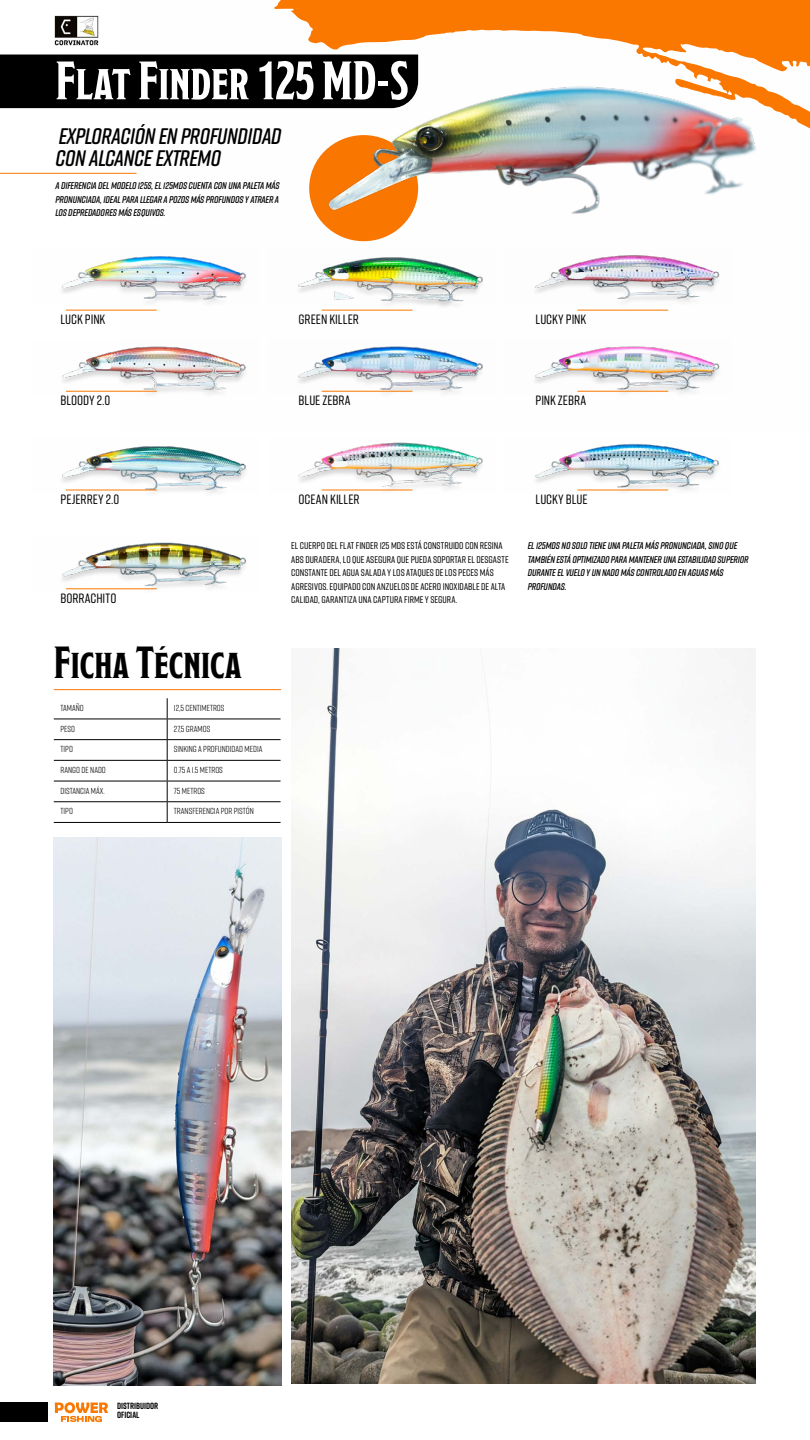
<style>
.page{position:relative;width:810px;height:1440px;background:#fff}
.page>*{position:absolute;margin:0;border:0;box-sizing:border-box;transform-origin:0 0}
.t1{font:700 54px "Modesto Condensed";color:#fff}
.t2{font:700 45px "Modesto Condensed";color:#000}
.t3{font:italic 600 22.5px/21.8px "Rift Soft";letter-spacing:-.015em;color:#000}
.t4{font:500 13.5px "Rift Soft";color:#000}
.t5{font:italic 600 9.75px/13.5px "Rift Soft";letter-spacing:-.015em;color:#000;text-align:justify}
.t6{font:500 9.75px/13.5px "Rift Soft";letter-spacing:.005em;color:#000}
.t7{font:700 9px/9px "Rift Soft";color:#000}
.t8{font:8.77px "Rift Soft";color:#000}
</style>
<div class="page">
<img style="left:291px;top:648px;width:464px;height:736px">
<div style="left:0;top:55px;width:121px;height:53px;background:#000"></div>
<img style="left:61px;top:259px;width:60px;height:34px">
<img style="left:62px;top:350px;width:59px;height:41px">
<img style="left:62px;top:446px;width:184px;height:47px">
<img style="left:62px;top:542px;width:184px;height:48px">
<img style="left:298px;top:442px;width:185px;height:49px">
<img style="left:535px;top:443px;width:184px;height:48px">
<img style="left:121px;top:54px;width:599px;height:340px">
<hr style="left:66px;top:310px;width:91px;height:1px;background:#fa7700">
<hr style="left:322px;top:310px;width:90px;height:1px;background:#fa7700">
<hr style="left:578px;top:310px;width:90px;height:1px;background:#fa7700">
<hr style="left:66px;top:391px;width:91px;height:1px;background:#fa7700">
<hr style="left:322px;top:391px;width:90px;height:1px;background:#fa7700">
<hr style="left:578px;top:391px;width:90px;height:1px;background:#fa7700">
<hr style="left:66px;top:490px;width:91px;height:1px;background:#fa7700">
<hr style="left:322px;top:490px;width:90px;height:1px;background:#fa7700">
<hr style="left:578px;top:490px;width:90px;height:1px;background:#fa7700">
<hr style="left:66px;top:588px;width:91px;height:1px;background:#fa7700">
<img style="left:54px;top:837px;width:227px;height:549px">
<img style="left:260px;top:0;width:550px;height:199px">
<hr style="left:54px;top:689px;width:227px;height:1px;background:#fa7700">
<hr style="left:54px;top:719px;width:113px;height:1px;background:#000">
<hr style="left:167px;top:719px;width:114px;height:1px;background:#000">
<hr style="left:54px;top:739px;width:113px;height:1px;background:#000">
<hr style="left:167px;top:739px;width:114px;height:1px;background:#000">
<hr style="left:54px;top:760px;width:113px;height:1px;background:#000">
<hr style="left:167px;top:760px;width:114px;height:1px;background:#000">
<hr style="left:54px;top:781px;width:113px;height:1px;background:#000">
<hr style="left:167px;top:781px;width:114px;height:1px;background:#000">
<hr style="left:54px;top:801px;width:113px;height:1px;background:#000">
<hr style="left:167px;top:801px;width:114px;height:1px;background:#000">
<svg style="left:167px;top:698px;width:1px;height:124px"></svg>
<hr style="left:54px;top:822px;width:113px;height:1px;background:#000">
<hr style="left:167px;top:822px;width:114px;height:1px;background:#000">
<hr style="left:0;top:173px;width:136px;height:1px;background:#fa7700">
<img style="left:54px;top:15px;width:45px;height:31px">
<svg style="left:55px;top:1402px;width:53px;height:20px"></svg>
<div style="left:0;top:1402px;width:48px;height:20px;background:#000"></div>
<h1 class="t1" style="left:55px;top:54px;width:355px">Flat Finder 125 MD-S</h1>
<h3 class="t3" style="left:55px;top:125px;width:227px">EXPLORACIÓN EN PROFUNDIDAD<br>CON ALCANCE EXTREMO</h3>
<p class="t5" style="left:55px;top:179px;width:226px">A DIFERENCIA DEL MODELO 125S, EL 125MDS CUENTA CON UNA PALETA MÁS PRONUNCIADA, IDEAL PARA LLEGAR A POZOS MÁS PROFUNDOS Y ATRAER A LOS DEPREDADORES MÁS ESQUIVOS.</p>
<h3 class="t4" style="left:61px;top:310px;width:46px">LUCK PINK</h3>
<h3 class="t4" style="left:61px;top:391px;width:51px">BLOODY 2.0</h3>
<h3 class="t4" style="left:299px;top:310px;width:62px">GREEN KILLER</h3>
<h3 class="t4" style="left:299px;top:391px;width:53px">BLUE ZEBRA</h3>
<h3 class="t4" style="left:536px;top:310px;width:52px">LUCKY PINK</h3>
<h3 class="t4" style="left:536px;top:391px;width:52px">PINK ZEBRA</h3>
<h3 class="t4" style="left:61px;top:490px;width:60px">PEJERREY 2.0</h3>
<h3 class="t4" style="left:61px;top:589px;width:57px">BORRACHITO</h3>
<h2 class="t2" style="left:54px;top:640px;width:190px">Ficha Técnica</h2>
<p class="t8" style="left:61px;top:702px;width:25px">TAMAÑO</p>
<p class="t8" style="left:174px;top:702px;width:52px">12,5 CENTIMETROS</p>
<p class="t8" style="left:61px;top:722px;width:16px">PESO</p>
<p class="t8" style="left:174px;top:722px;width:38px">27,5 GRAMOS</p>
<p class="t8" style="left:61px;top:743px;width:14px">TIPO</p>
<p class="t8" style="left:174px;top:743px;width:90px">SINKING A PROFUNDIDAD MEDIA</p>
<p class="t8" style="left:61px;top:764px;width:47px">RANGO DE NADO</p>
<p class="t8" style="left:174px;top:764px;width:51px">0.75 A 1.5 METROS</p>
<p class="t8" style="left:61px;top:785px;width:46px">DISTANCIA MÁX.</p>
<p class="t8" style="left:174px;top:785px;width:33px">75 METROS</p>
<p class="t8" style="left:61px;top:805px;width:14px">TIPO</p>
<p class="t8" style="left:174px;top:805px;width:81px">TRANSFERENCIA POR PISTÓN</p>
<h3 class="t4" style="left:299px;top:490px;width:63px">OCEAN KILLER</h3>
<h3 class="t4" style="left:536px;top:490px;width:54px">LUCKY BLUE</h3>
<p class="t6" style="left:291px;top:538px;width:219px">EL CUERPO DEL FLAT FINDER 125 MDS ESTÁ CONSTRUIDO CON RESINA ABS DURADERA, LO QUE ASEGURA QUE PUEDA SOPORTAR EL DESGASTE CONSTANTE DEL AGUA SALADA Y LOS ATAQUES DE LOS PECES MÁS AGRESIVOS. EQUIPADO CON ANZUELOS DE ACERO INOXIDABLE DE ALTA CALIDAD, GARANTIZA UNA CAPTURA FIRME Y SEGURA.</p>
<p class="t5" style="left:528px;top:539px;width:222px;text-align:left">EL 125MDS NO SOLO TIENE UNA PALETA MÁS PRONUNCIADA, SINO QUE TAMBIÉN ESTÁ OPTIMIZADO PARA MANTENER UNA ESTABILIDAD SUPERIOR DURANTE EL VUELO Y UN NADO MÁS CONTROLADO EN AGUAS MÁS PROFUNDAS.</p>
<p class="t7" style="left:117px;top:1401px;width:43px">DISTRIBUIDOR<br>OFICIAL</p>
</div>
